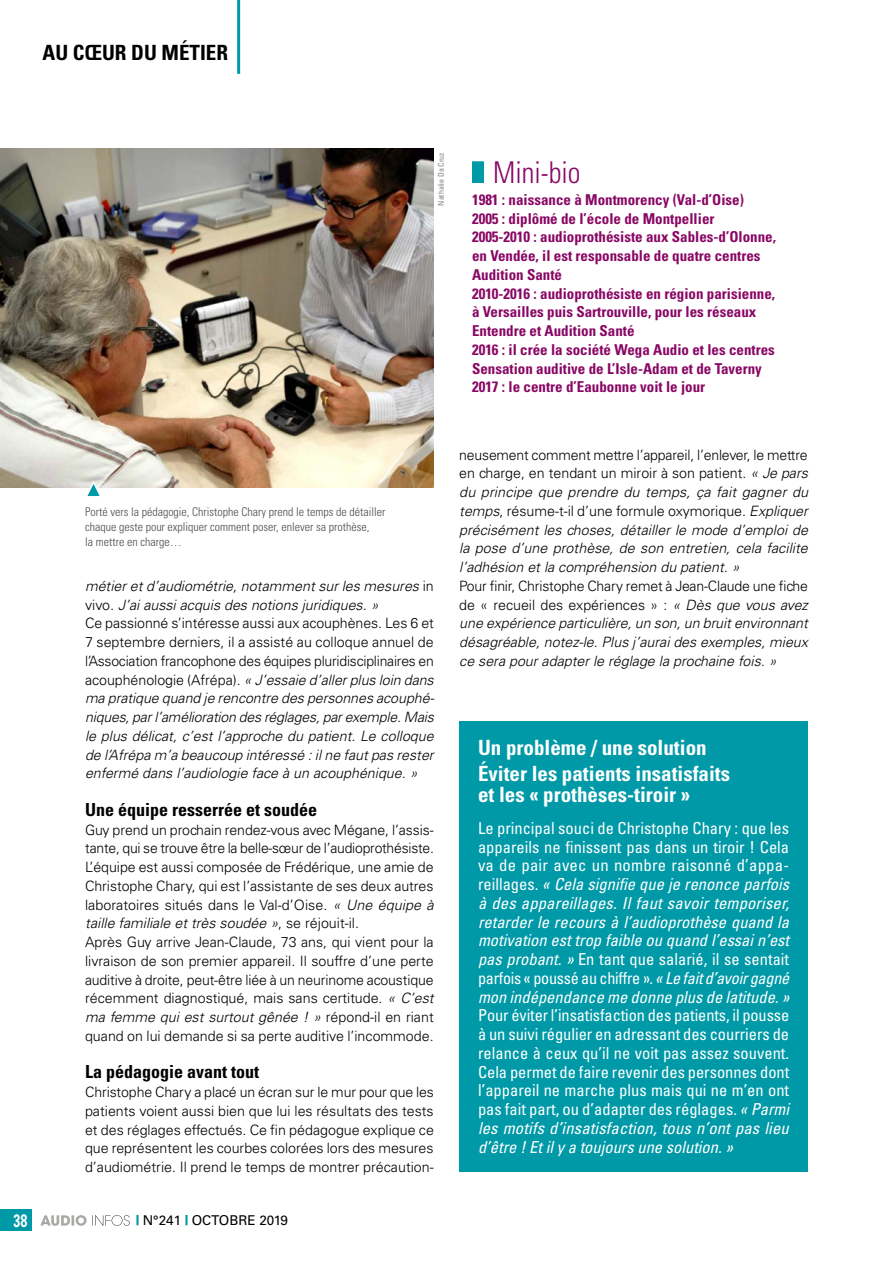
<style>
.page{position:relative;width:893px;height:1263px;background:#fff}
.page>*{position:absolute;margin:0;border:0;box-sizing:border-box;transform-origin:0 0}
.t1{font:300 condensed 30px "Univers LT Std";color:#890764;scale:.95 1}
.t2{font:700 condensed 21px/25.2px "Univers LT Std";color:#fff}
.t3{font:700 condensed 21px "Univers LT Std";color:#000}
.t4{font:700 condensed 18px "Univers LT Std";color:#000}
.t5{font:700 18px "Univers LT Std";color:#fff;scale:.7 1}
.t6{font:italic condensed 16.5px/18.8px "Univers LT Std";color:#fff;text-align:justify}
.t7{font:condensed 16.5px/18.8px "Univers LT Std";color:#fff;text-align:justify}
.t8{font:700 condensed 15px/18.8px "Univers LT Std";color:#890764}
.t9{font:italic 300 14.25px/18.8px "Univers LT Std";color:#000;text-align:justify}
.t10{font:300 14.25px/18.8px "Univers LT Std";letter-spacing:-.005em;color:#000}
.t11{font:13.5px "Univers LT Std";color:#000}
.t12{font:300 condensed 12px/15px "Univers LT Std";color:#4d4d4f}
.t13{font:condensed 7.8px "Univers LT Std";color:#808285}
.s1{font-style:normal}
.s2{font-style:italic}
.s3{font-family:"Univers LT Std X Black Ex";color:#0099a7}
</style>
<div class="page">
<img style="left:0;top:149px;width:434px;height:339px">
<svg style="left:84px;top:480px;width:19px;height:16px"></svg>
<div style="left:459px;top:721px;width:349px;height:450px;background:#0099a7"></div>
<div style="left:472px;top:161px;width:12px;height:22px;background:#0099a7"></div>
<svg style="left:40px;top:1215px;width:90px;height:11px"></svg>
<div style="left:0;top:1210px;width:32px;height:21px;background:#0099a7"></div>
<hr style="left:237px;top:0;width:3px;height:74px;background:#0099a7">
<h2 class="t3" style="left:43px;top:39px;width:187px">AU CŒUR DU MÉTIER</h2>
<p class="t13" style="left:436px;top:206px;width:54px;rotate:-90deg">Nathalie Da Cruz</p>
<h1 class="t1" style="left:493px;top:154px;width:93px">Mini-bio</h1>
<p class="t8" style="left:472px;top:190px;width:306px">1981 : naissance à Montmorency (Val-d’Oise)<br>2005 : diplômé de l’école de Montpellier 2005-2010 : audioprothésiste aux Sables-d’Olonne, en Vendée, il est responsable de quatre centres Audition Santé<br>2010-2016 : audioprothésiste en région parisienne, à Versailles puis Sartrouville, pour les réseaux Entendre et Audition Santé<br>2016 : il crée la société Wega Audio et les centres Sensation auditive de L’Isle-Adam et de Taverny 2017 : le centre d’Eaubonne voit le jour</p>
<p class="t12" style="left:85px;top:504px;width:302px">Porté vers la pédagogie, Christophe Chary prend le temps de détailler chaque geste pour expliquer comment poser, enlever sa prothèse,<br>la mettre en charge…</p>
<p class="t9" style="left:85px;top:576px;width:351px;text-align:left">métier et d’audiométrie, notamment sur les mesures <span class="s1">in vivo</span>. J’ai aussi acquis des notions juridiques. »<br><span class="s1">Ce passionné s’intéresse aussi aux acouphènes. Les 6 et 7 septembre derniers, il a assisté au colloque annuel de l’Association francophone des équipes pluridisciplinaires en acouphénologie (Afrépa).</span> « J’essaie d’aller plus loin dans ma pratique quand je rencontre des personnes acouphé&shy;niques, par l’amélioration des réglages, par exemple. Mais le plus délicat, c’est l’approche du patient. Le colloque de l’Afrépa m’a beaucoup intéressé : il ne faut pas rester enfermé dans l’audiologie face à un acouphénique. »</p>
<p class="t4" style="left:85px;top:798px;width:233px">Une équipe resserrée et soudée</p>
<p class="t10" style="left:85px;top:820px;width:350px">Guy prend un prochain rendez-vous avec Mégane, l’assis&shy;tante, qui se trouve être la belle-sœur de l’audioprothésiste.<br>L’équipe est aussi composée de Frédérique, une amie de Christophe Chary, qui est l’assistante de ses deux autres laboratoires situés dans le Val-d’Oise. <span class="s2">« Une équipe à taille familiale et très soudée »</span>, se réjouit-il.<br>Après Guy arrive Jean-Claude, 73 ans, qui vient pour la livraison de son premier appareil. Il souffre d’une perte auditive à droite, peut-être liée à un neurinome acoustique récemment diagnostiqué, mais sans certitude. <span class="s2">« C’est ma femme qui est surtout gênée ! »</span> répond-il en riant quand on lui demande si sa perte auditive l’incommode.</p>
<p class="t4" style="left:85px;top:1061px;width:175px">La pédagogie avant tout</p>
<p class="t10" style="left:85px;top:1083px;width:350px;text-align:justify">Christophe Chary a placé un écran sur le mur pour que les patients voient aussi bien que lui les résultats des tests et des réglages effectués. Ce fin pédagogue explique ce que représentent les courbes colorées lors des mesures d’audiométrie. Il prend le temps de montrer précaution-</p>
<p class="t5" style="left:14px;top:1210px;width:22px">38</p>
<p class="t11" style="left:136px;top:1212px;width:153px"><span class="s3">|</span> N°241 <span class="s3">|</span> OCTOBRE 2019</p>
<p class="t9" style="left:459px;top:445px;width:350px"><span class="s1">neusement comment mettre l’appareil, l’enlever, le mettre en charge, en tendant un miroir à son patient.</span> « Je pars du principe que prendre du temps, ça fait gagner du temps<span class="s1">, résume-t-il d’une formule oxymorique.</span> Expliquer précisément les choses, détailler le mode d’emploi de la pose d’une prothèse, de son entretien, cela facilite l’adhésion et la compréhension du patient. »</p>
<p class="t9" style="left:459px;top:576px;width:350px"><span class="s1">Pour finir, Christophe Chary remet à Jean-Claude une fiche de « recueil des expériences » :</span> « Dès que vous avez une expérience particulière, un son, un bruit environnant désagréable, notez-le. Plus j’aurai des exemples, mieux ce sera pour adapter le réglage la prochaine fois. »</p>
<h2 class="t2" style="left:478px;top:735px;width:253px">Un problème / une solution<br>Éviter les patients insatisfaits</h2>
<h2 class="t2" style="left:478px;top:781px;width:214px">et les « prothèses-tiroir »</h2>
<p class="t6" style="left:478px;top:818px;width:313px"><span class="s1">Le principal souci de Christophe Chary : que les appareils ne finissent pas dans un tiroir ! Cela va de pair avec un nombre raisonné d’appa&shy;reillages.</span> « Cela signifie que je renonce parfois à des appareillages. Il faut savoir temporiser, retarder le recours à l’audioprothèse quand la motivation est trop faible ou quand l’essai n’est pas probant. » <span class="s1">En tant que salarié, il se sentait parfois « poussé au chiffre ».</span> « Le fait d’avoir gagné mon indépendance me donne plus de latitude. »</p>
<p class="t7" style="left:478px;top:1006px;width:313px">Pour éviter l’insatisfaction des patients, il pousse à un suivi régulier en adressant des courriers de relance à ceux qu’il ne voit pas assez souvent.<br>Cela permet de faire revenir des personnes dont l’appareil ne marche plus mais qui ne m’en ont pas fait part, ou d’adapter des réglages. <span class="s2">« Parmi les motifs d’insatisfaction, tous n’ont pas lieu d’être ! Et il y a toujours une solution. »</span></p>
</div>
